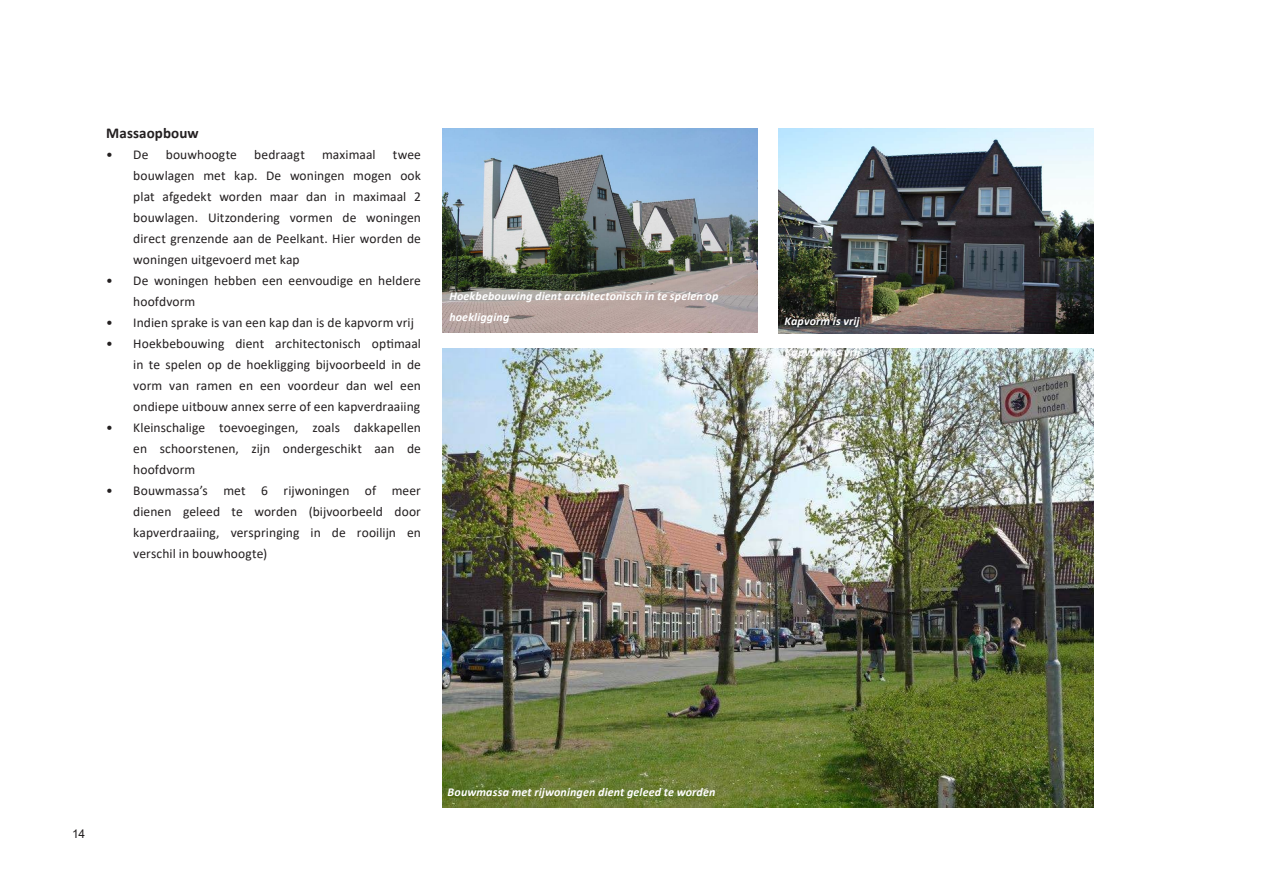
<style>
.page{position:relative;width:1263px;height:893px;background:#fff}
.page>*{position:absolute;margin:0;border:0;box-sizing:border-box;transform-origin:0 0}
.Standaard_tekst{font:700 15px "Calibri";letter-spacing:.005em;color:#231f20}
.t1{font:13.5px/21px "Calibri";letter-spacing:.005em;color:#231f20;text-align:justify}
.Standaard_tekst-2{font:italic 700 12px/21px "Calibri";letter-spacing:.015em;color:#fff}
.t2{font:12px "Arial";color:#231f20}
</style>
<div class="page">
<img style="left:778px;top:128px;width:315px;height:205px">
<img style="left:443px;top:349px;width:650px;height:459px">
<img style="left:442px;top:128px;width:315px;height:204px">
<p class="Standaard_tekst" style="left:106px;top:123px;width:94px">Massaopbouw</p>
<p class="t1" style="left:106px;top:144px;width:44px">• De</p>
<p class="t1" style="left:166px;top:144px;width:73px">bouwhoogte</p>
<p class="t1" style="left:254px;top:144px;width:52px">bedraagt</p>
<p class="t1" style="left:322px;top:144px;width:55px">maximaal</p>
<p class="t1" style="left:133px;top:144px;width:289px;text-indent:260px">twee bouwlagen met kap. De woningen mogen ook plat afgedekt worden maar dan in maximaal 2 bouwlagen. Uitzondering vormen de woningen direct grenzende aan de Peelkant. Hier worden de woningen uitgevoerd met kap</p>
<p class="t1" style="left:133px;top:270px;width:289px;text-indent:-27px">• De woningen hebben een eenvoudige en heldere hoofdvorm</p>
<p class="t1" style="left:106px;top:312px;width:309px">• Indien sprake is van een kap dan is de kapvorm vrij</p>
<p class="t1" style="left:133px;top:333px;width:289px;text-indent:-27px">• Hoekbebouwing dient architectonisch optimaal in te spelen op de hoekligging bijvoorbeeld in de vorm van ramen en een voordeur dan wel een ondiepe uitbouw annex serre of een kapverdraaiing</p>
<p class="t1" style="left:133px;top:417px;width:289px;text-indent:-27px">• Kleinschalige toevoegingen, zoals dakkapellen en schoorstenen, zijn ondergeschikt aan de hoofdvorm</p>
<p class="t1" style="left:133px;top:480px;width:289px;text-indent:-27px">• Bouwmassa’s met 6 rijwoningen of meer dienen geleed te worden (bijvoorbeeld door kapverdraaiing, verspringing in de rooilijn en verschil in bouwhoogte)</p>
<p class="Standaard_tekst-2" style="left:449px;top:286px;width:271px">Hoekbebouwing dient architectonisch in te spelen op hoekligging</p>
<p class="Standaard_tekst-2" style="left:784px;top:310px;width:77px">Kapvorm is vrij</p>
<p class="Standaard_tekst-2" style="left:785px;top:341px;width:77px">Kapvorm is vrij</p>
<p class="t2" style="left:72px;top:825px;width:14px">14</p>
<p class="Standaard_tekst-2" style="left:448px;top:781px;width:269px">Bouwmassa met rijwoningen dient geleed te worden</p>
</div>
